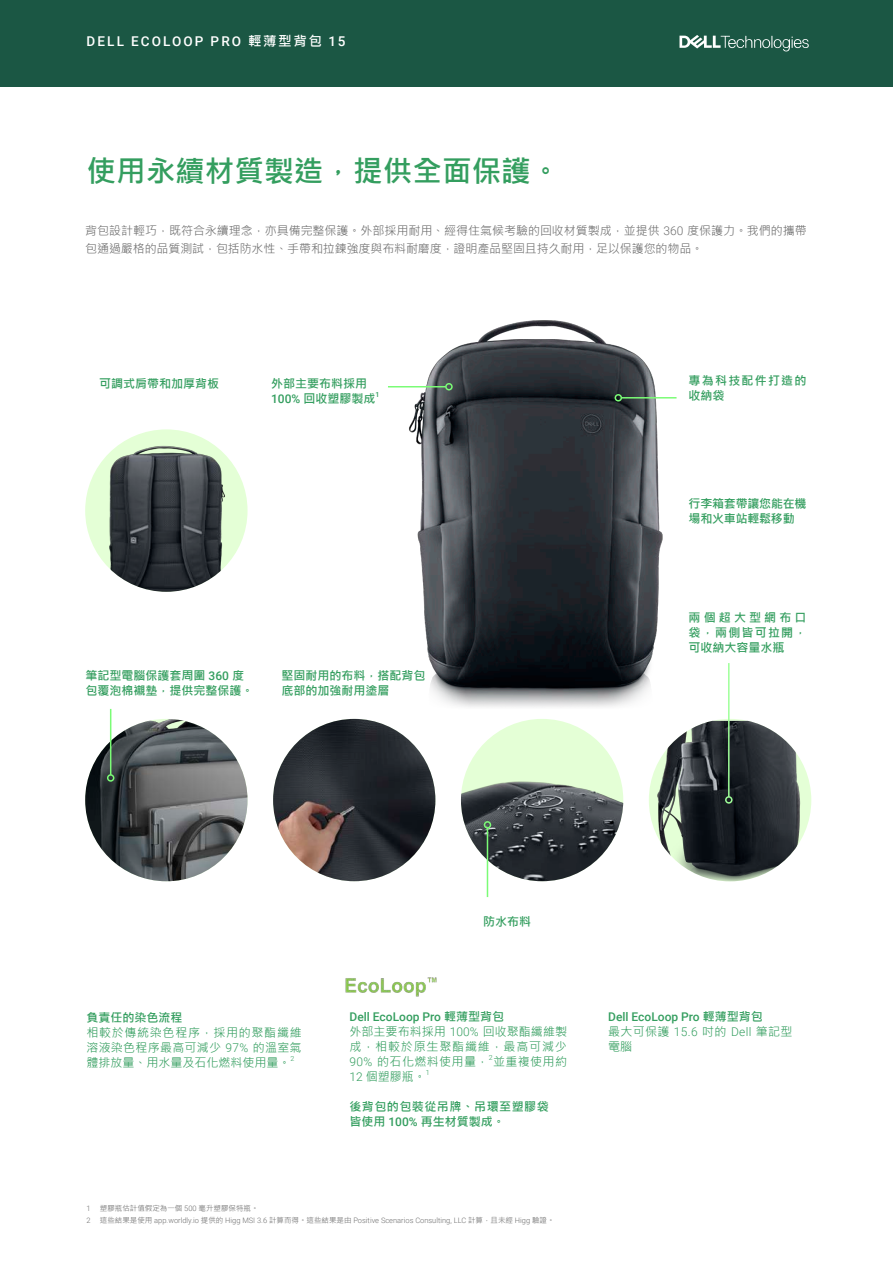
<style>
.page{position:relative;width:893px;height:1263px;background:#fff}
.page>*{position:absolute;margin:0;border:0;box-sizing:border-box;transform-origin:0 0}
.t1{font:700 29.7px "Microsoft Jheng Hei";color:#349e5f}
.t2{font:500 13.5px "Roboto";letter-spacing:.155em;color:#fff}
.t3{font:12px/15px "Microsoft Jheng Hei";letter-spacing:.025em;color:#349e5f;text-align:justify}
.t4{font:700 12px/15px "Microsoft Jheng Hei";color:#349e5f}
.t5{font:12px/18px "Microsoft Jheng Hei";letter-spacing:-.005em;color:#6e6e6e}
.t6{font:500 12px "Roboto";color:#349e5f}
.t7{font:700 12px/15px "Microsoft Jheng Hei";letter-spacing:.04em;color:#349e5f}
.t8{font:700 12px/15px "Microsoft Jheng Hei";letter-spacing:-.02em;color:#349e5f}
.t9{font:700 12px/15px "Microsoft Jheng Hei";letter-spacing:.105em;color:#349e5f}
.t10{font:300 7.5px "Roboto";color:#6e6e6e}
.t11{font:7.5px "Microsoft Jheng Hei";color:#6e6e6e}
.t12{font:300 7.05px "Roboto";color:#349e5f}
.t13{font:500 7.05px "Roboto";color:#349e5f}
.s1{font-family:"Microsoft Jheng Hei";font-weight:700}
.s2{font-family:"Roboto";font-weight:300}
.s3{font-family:"Roboto";font-weight:500}
.s4{font-family:"Microsoft Jheng Hei";font-weight:400}
</style>
<div class="page">
<div style="left:0;top:0;width:893px;height:86px;background:#1b5744"></div>
<svg style="left:679px;top:35px;width:130px;height:16px"></svg>
<img style="left:345px;top:977px;width:92px;height:20px">
<img style="left:351px;top:320px;width:370px;height:410px">
<img style="left:85px;top:719px;width:163px;height:162px;border-radius:81px">
<img style="left:649px;top:721px;width:162px;height:160px">
<hr style="left:110px;top:709px;width:1px;height:66px;background:#7bfc76">
<div style="left:107px;top:774px;width:7px;height:8px;border:2px solid #7bfc76;border-radius:50%"></div>
<hr style="left:388px;top:386px;width:58px;height:1px;background:#7bfc76">
<div style="left:445px;top:383px;width:8px;height:7px;border:2px solid #7bfc76;border-radius:50%"></div>
<hr style="left:621px;top:397px;width:55px;height:1px;background:#7bfc76">
<div style="left:615px;top:394px;width:7px;height:7px;border:2px solid #7bfc76;border-radius:50%"></div>
<hr style="left:728px;top:663px;width:2px;height:134px;background:#9fff99">
<div style="left:725px;top:796px;width:8px;height:8px;border:2px solid #9fff99;border-radius:50%"></div>
<img style="left:85px;top:429px;width:163px;height:163px;border-radius:81px">
<img style="left:273px;top:719px;width:162px;height:162px;border-radius:81px">
<img style="left:461px;top:719px;width:162px;height:162px;border-radius:81px">
<hr style="left:487px;top:828px;width:1px;height:69px;background:#7bfc76">
<div style="left:484px;top:821px;width:7px;height:8px;border:2px solid #7bfc76;border-radius:50%"></div>
<p class="t2" style="left:87px;top:32px;width:260px">DELL ECOLOOP PRO <span class="s1">輕薄型背包</span> 15</p>
<p class="t1" style="left:86px;top:153px;width:476px">使用永續材質製造，提供全面保護。</p>
<p class="t5" style="left:85px;top:221px;width:723px">背包設計輕巧，既符合永續理念，亦具備完整保護。外部採用耐用、經得住氣候考驗的回收材質製成，並提供 <span class="s2">360</span> 度保護力。我們的攜帶包通過嚴格的品質測試，包括防水性、手帶和拉鍊強度與布料耐磨度，證明產品堅固且持久耐用，足以保護您的物品。</p>
<p class="t4" style="left:99px;top:376px;width:121px">可調式肩帶和加厚背板</p>
<p class="t4" style="left:271px;top:376px;width:106px">外部主要布料採用<br><span class="s3">100%</span> 回收塑膠製成</p>
<p class="t13" style="left:375px;top:389px;width:5px">1</p>
<p class="t4" style="left:86px;top:668px;width:169px">筆記型電腦保護套周圍 <span class="s3">360</span> 度包覆泡棉襯墊，提供完整保護。</p>
<p class="t4" style="left:282px;top:668px;width:145px">堅固耐用的布料，搭配背包底部的加強耐用塗層</p>
<p class="t9" style="left:689px;top:373px;width:119px">專為科技配件打造的收納袋</p>
<p class="t8" style="left:689px;top:496px;width:119px">行李箱套帶讓您能在機場和火車站輕鬆移動</p>
<p class="t4" style="left:689px;top:610px;width:119px;text-align:justify">兩個超大型網布口袋，兩側皆可拉開，可收納大容量水瓶</p>
<p class="t4" style="left:86px;top:1010px;width:97px">負責任的染色流程</p>
<p class="t3" style="left:86px;top:1025px;width:217px">相較於傳統染色程序，採用的聚酯纖維溶液染色程序最高可減少 <span class="s2">97%</span> 的溫室氣體排放量、用水量及石化燃料使用量。</p>
<p class="t12" style="left:290px;top:1053px;width:5px">2</p>
<p class="t4" style="left:483px;top:913px;width:49px">防水布料</p>
<p class="t6" style="left:349px;top:1008px;width:156px">Dell EcoLoop Pro <span class="s1">輕薄型背包</span></p>
<p class="t3" style="left:349px;top:1024px;width:219px">外部主要布料採用 <span class="s2">100%</span> 回收聚酯纖維製成，相較於原生聚酯纖維，最高可減少<span class="s2">90%</span> 的石化燃料使用量，並重複使用約</p>
<p class="t12" style="left:489px;top:1052px;width:5px">2</p>
<p class="t3" style="left:349px;top:1069px;width:78px"><span class="s2">12</span> 個塑膠瓶。</p>
<p class="t12" style="left:426px;top:1067px;width:5px">1</p>
<p class="t7" style="left:349px;top:1099px;width:201px">後背包的包裝從吊牌、吊環至塑膠袋皆使用 <span class="s3">100%</span> 再生材質製成。</p>
<p class="t11" style="left:86px;top:1204px;width:174px"><span class="s2">1</span> 塑膠瓶估計值假定為一個 <span class="s2">500</span> 毫升塑膠保特瓶。</p>
<p class="t10" style="left:86px;top:1215px;width:470px">2 <span class="s4">這些結果是使用</span> app.worldly.io <span class="s4">提供的</span> Higg MSI 3.6 <span class="s4">計算而得。這些結果是由</span> Positive Scenarios Consulting, LLC <span class="s4">計算，且未經</span> Higg <span class="s4">驗證。</span></p>
<p class="t6" style="left:608px;top:1008px;width:156px">Dell EcoLoop Pro <span class="s1">輕薄型背包</span></p>
<p class="t3" style="left:608px;top:1024px;width:186px">最大可保護 <span class="s2">15.6</span> 吋的 <span class="s2">Dell</span> 筆記型電腦</p>
</div>
